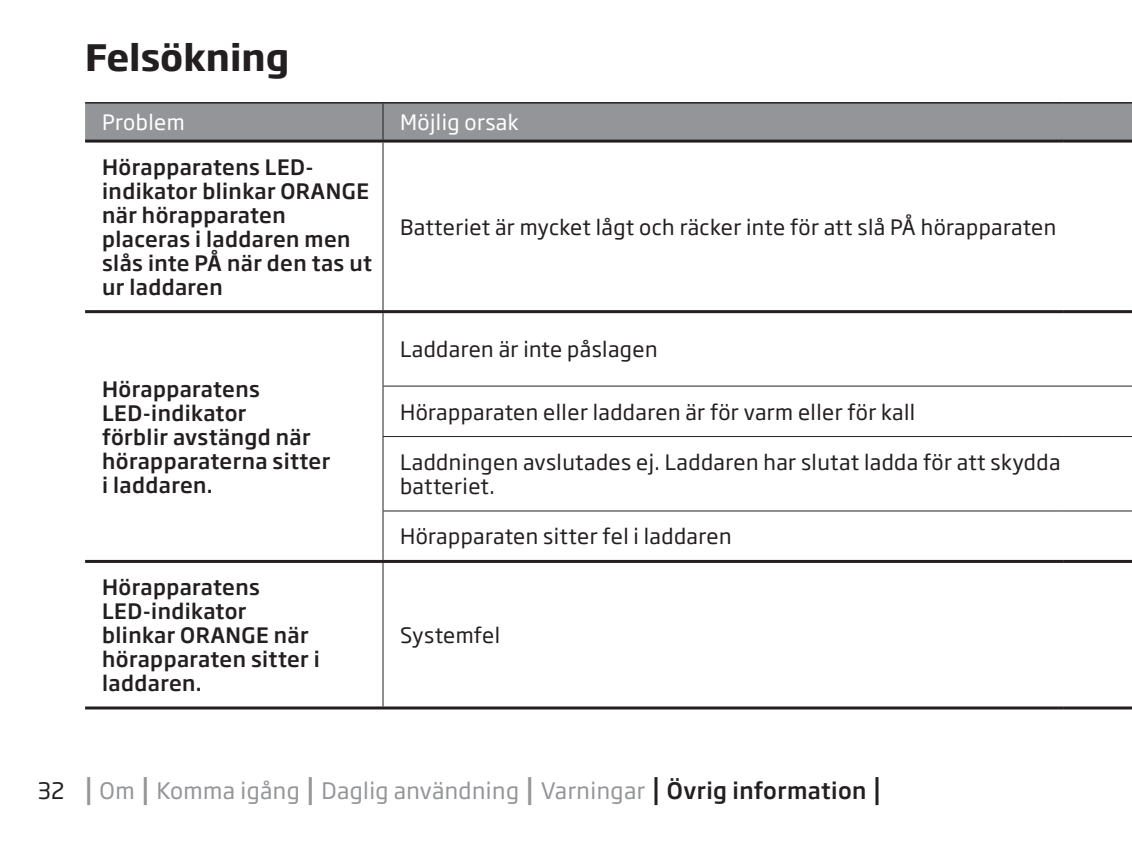
<style>
.page{position:relative;width:1132px;height:842px;background:#fff}
.page>*{position:absolute;margin:0;border:0;box-sizing:border-box;transform-origin:0 0}
.t1{font:700 36px "Soho Gothic Pro";color:#231f20}
.t2{font:22.5px "Soho Gothic Pro";letter-spacing:.02em;color:#939598}
.t3{font:500 21px/24px "Soho Gothic Pro";letter-spacing:.02em;color:#231f20}
.t4{font:21px/24px "Soho Gothic Pro";letter-spacing:.02em;color:#231f20}
.t5{font:21px "Soho Gothic Pro";letter-spacing:.02em;color:#fff}
.s1{color:#231f20}
.s2{font-weight:500;font-size:29.4px}
.s3{font-weight:500;font-size:29.4px;color:#231f20}
.s4{font-weight:500;color:#231f20}
</style>
<div class="page">
<div style="left:85px;top:104px;width:1046px;height:36px;background:#939598"></div>
<hr style="left:382px;top:104px;width:1px;height:36px;background:#231f20">
<hr style="left:382px;top:143px;width:1px;height:167px;background:#231f20">
<hr style="left:382px;top:313px;width:1px;height:73px;background:#231f20">
<hr style="left:382px;top:386px;width:1px;height:50px;background:#231f20">
<hr style="left:382px;top:437px;width:1px;height:74px;background:#231f20">
<hr style="left:382px;top:511px;width:1px;height:49px;background:#231f20">
<hr style="left:382px;top:563px;width:1px;height:143px;background:#231f20">
<hr style="left:85px;top:140px;width:298px;height:3px;background:#231f20">
<hr style="left:85px;top:310px;width:298px;height:3px;background:#231f20">
<hr style="left:85px;top:706px;width:298px;height:3px;background:#231f20">
<hr style="left:85px;top:102px;width:298px;height:2px;background:#231f20">
<hr style="left:383px;top:102px;width:680px;height:2px;background:#231f20">
<hr style="left:1063px;top:102px;width:68px;height:2px;background:#231f20">
<hr style="left:85px;top:560px;width:298px;height:3px;background:#231f20">
<hr style="left:383px;top:560px;width:680px;height:3px;background:#231f20">
<hr style="left:1063px;top:560px;width:68px;height:3px;background:#231f20">
<hr style="left:383px;top:140px;width:680px;height:3px;background:#231f20">
<hr style="left:1063px;top:140px;width:68px;height:3px;background:#231f20">
<hr style="left:383px;top:310px;width:680px;height:3px;background:#231f20">
<hr style="left:1063px;top:310px;width:68px;height:3px;background:#231f20">
<hr style="left:383px;top:706px;width:680px;height:3px;background:#231f20">
<hr style="left:1063px;top:706px;width:68px;height:3px;background:#231f20">
<hr style="left:382px;top:386px;width:681px;height:1px;background:#231f20">
<hr style="left:382px;top:436px;width:681px;height:1px;background:#231f20">
<hr style="left:382px;top:510px;width:681px;height:1px;background:#231f20">
<hr style="left:1063px;top:386px;width:68px;height:1px;background:#231f20">
<hr style="left:1063px;top:436px;width:68px;height:1px;background:#231f20">
<hr style="left:1063px;top:510px;width:68px;height:1px;background:#231f20">
<h1 class="t1" style="left:85px;top:29px;width:206px">Felsökning</h1>
<p class="t5" style="left:102px;top:106px;width:84px">Problem</p>
<p class="t5" style="left:400px;top:106px;width:120px">Möjlig orsak</p>
<p class="t3" style="left:102px;top:154px;width:271px">Hörapparatens LED&shy;indikator blinkar ORANGE när hörapparaten placeras i laddaren men slås inte PÅ när den tas ut ur laddaren</p>
<p class="t4" style="left:400px;top:214px;width:657px">Batteriet är mycket lågt och räcker inte för att slå PÅ hörapparaten</p>
<p class="t3" style="left:102px;top:376px;width:230px">Hörapparatens<br>LED-indikator<br>förblir avstängd när hörapparaterna sitter i laddaren.</p>
<p class="t3" style="left:102px;top:574px;width:219px">Hörapparatens<br>LED-indikator blinkar ORANGE när hörapparaten sitter i laddaren.</p>
<p class="t4" style="left:400px;top:336px;width:259px">Laddaren är inte påslagen</p>
<p class="t4" style="left:400px;top:399px;width:516px">Hörapparaten eller laddaren är för varm eller för kall</p>
<p class="t4" style="left:400px;top:449px;width:661px">Laddningen avslutades ej. Laddaren har slutat ladda för att skydda batteriet.</p>
<p class="t4" style="left:400px;top:523px;width:333px">Hörapparaten sitter fel i laddaren</p>
<p class="t4" style="left:400px;top:622px;width:102px">Systemfel</p>
<p class="t2" style="left:38px;top:774px;width:844px"><span class="s1">32</span> <span class="s2">|</span> Om <span class="s2">|</span> Komma igång <span class="s2">|</span> Daglig användning <span class="s2">|</span> Varningar <span class="s3">|</span> <span class="s4">Övrig information</span> <span class="s3">|</span></p>
</div>
